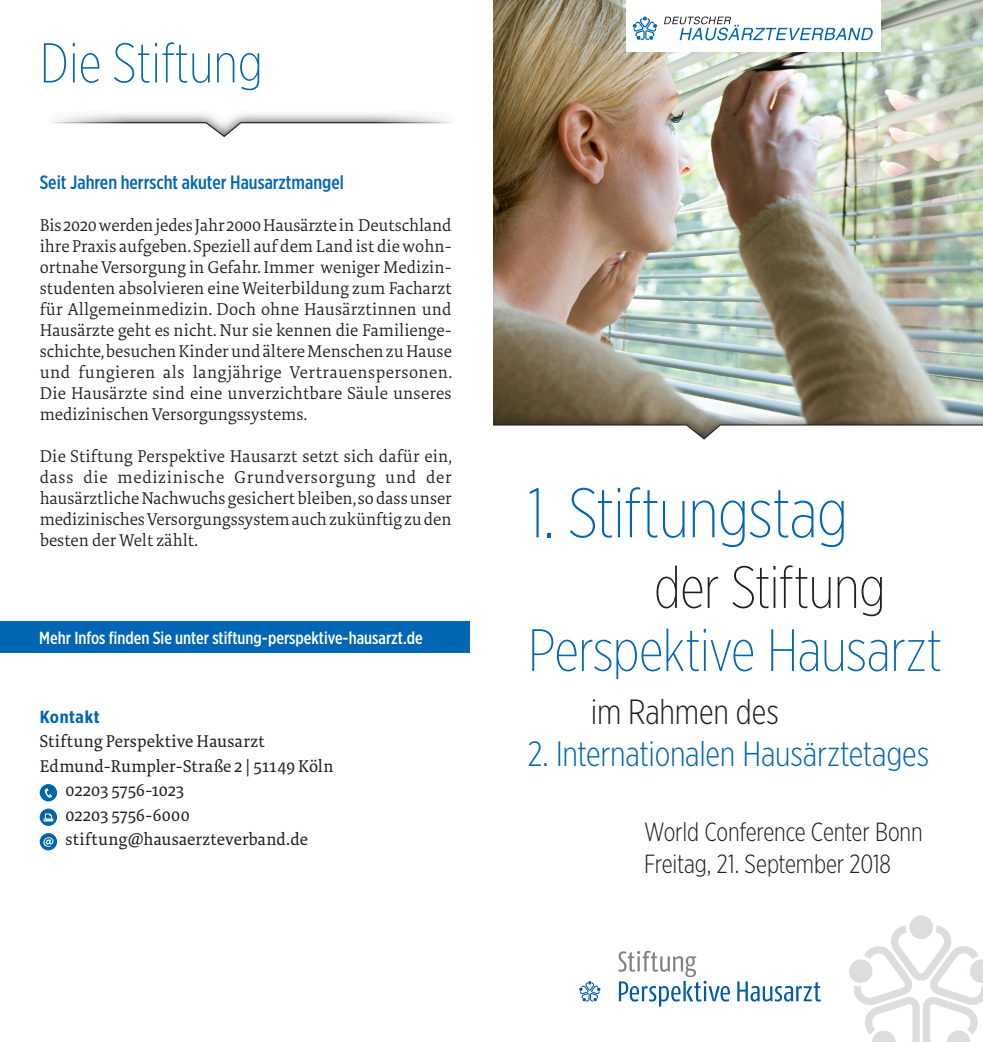
<style>
.page{position:relative;width:983px;height:1042px;background:#fff}
.page>*{position:absolute;margin:0;border:0;box-sizing:border-box;transform-origin:0 0}
.t1{font:200 70px "Gotham X Narrow";letter-spacing:-.015em;color:#0166b3}
.t2{font:200 59.5px/63px "Gotham X Narrow";letter-spacing:-.01em;color:#0166b3}
.t3{font:300 57.75px "Gotham X Narrow";color:#005999}
.Head_28pt{font:200 56px "Gotham X Narrow";color:#0166b3}
.Head_28pt-2{font:300 35px "Gotham X Narrow";letter-spacing:-.005em;color:#0166b3}
.Head_28pt-3{font:300 35px "Gotham X Narrow";letter-spacing:-.005em;color:#231f20}
.Head_28pt-4{font:300 26.25px/31.5px "Gotham X Narrow";letter-spacing:-.005em;color:#231f20}
.GT_AS{font:500 19.25px "Gotham X Narrow";color:#0166b3}
.GT_AS-2{font:300 17.5px/21px "Tundra OT";color:#231f20;text-align:justify}
.Grundtext_Tundra_Pro{font:17.5px/24.5px "Tundra OT";letter-spacing:.015em;color:#231f20}
.t4{font:500 17.5px "Gotham X Narrow";color:#fff}
.s1{font-family:"Gotham X Narrow";font-weight:700;color:#0166b3}
.s2{color:#231f20}
</style>
<div class="page">
<img style="left:51px;top:113px;width:401px;height:24px">
<img style="left:493px;top:0;width:489px;height:413px">
<svg style="left:40px;top:784px;width:17px;height:17px"></svg>
<img style="left:40px;top:784px;width:12px;height:9px">
<svg style="left:45px;top:785px;width:11px;height:13px"></svg>
<svg style="left:40px;top:808px;width:17px;height:18px"></svg>
<img style="left:40px;top:817px;width:16px;height:4px">
<img style="left:40px;top:809px;width:16px;height:8px">
<svg style="left:44px;top:809px;width:9px;height:12px"></svg>
<svg style="left:40px;top:833px;width:17px;height:17px"></svg>
<img style="left:40px;top:833px;width:12px;height:9px">
<svg style="left:43px;top:834px;width:13px;height:13px"></svg>
<svg style="left:493px;top:424px;width:489px;height:527px"></svg>
<div style="left:626px;top:0;width:254px;height:51px;background:#fff"></div>
<svg style="left:632px;top:17px;width:25px;height:23px"></svg>
<svg style="left:664px;top:16px;width:209px;height:24px"></svg>
<div style="left:909px;top:915px;width:23px;height:24px;background:#dcdddf;border-radius:50%"></div>
<svg style="left:847px;top:925px;width:135px;height:117px"></svg>
<svg style="left:579px;top:951px;width:242px;height:56px"></svg>
<div style="left:0;top:621px;width:469px;height:31px;background:#0166b3"></div>
<p class="Head_28pt" style="left:40px;top:30px;width:224px">Die Stiftung</p>
<p class="GT_AS" style="left:40px;top:171px;width:305px">Seit Jahren herrscht akuter Hausarztmangel</p>
<p class="GT_AS-2" style="left:40px;top:215px;width:414px">Bis 2020 werden jedes Jahr 2000 Hausärzte in Deutschland ihre Praxis aufgeben. Speziell auf dem Land ist die wohn&shy;ortnahe Versorgung in Gefahr. Immer weniger Medizin&shy;studenten absolvieren eine Weiterbildung zum Facharzt für Allgemeinmedizin. Doch ohne Hausärztinnen und Hausärzte geht es nicht. Nur sie kennen die Familienge&shy;schichte, besuchen Kinder und ältere Menschen zu Hause und fungieren als langjährige Vertrauenspersonen.<br>Die Hausärzte sind eine unverzichtbare Säule unseres medizinischen Versorgungssystems.</p>
<p class="GT_AS-2" style="left:40px;top:446px;width:414px">Die Stiftung Perspektive Hausarzt setzt sich dafür ein, dass die medizinische Grundversorgung und der hausärztliche Nachwuchs gesichert bleiben, so dass unser medizinisches Versorgungssystem auch zukünftig zu den besten der Welt zählt.</p>
<p class="t4" style="left:39px;top:627px;width:385px">Mehr Infos finden Sie unter stiftung-perspektive-hausarzt.de</p>
<p class="Grundtext_Tundra_Pro" style="left:40px;top:705px;width:295px"><span class="s1">Kontakt<br></span>Stiftung Perspektive Hausarzt<br>Edmund-Rumpler-Straße 2 | 51149 Köln</p>
<p class="Grundtext_Tundra_Pro" style="left:66px;top:779px;width:120px">02203 5756-1023</p>
<p class="Grundtext_Tundra_Pro" style="left:66px;top:803px;width:126px">02203 5756-6000</p>
<p class="Grundtext_Tundra_Pro" style="left:66px;top:828px;width:244px">stiftung@hausaerzteverband.de</p>
<p class="t1" style="left:527px;top:472px;width:322px">1. Stiftungstag</p>
<p class="t2" style="left:527px;top:554px;width:416px;text-indent:126px"><span class="s2">der Stiftung<br></span>Perspektive Hausarzt</p>
<p class="Head_28pt-3" style="left:590px;top:690px;width:189px">im Rahmen des</p>
<p class="Head_28pt-2" style="left:527px;top:732px;width:402px">2. Internationalen Hausärztetages</p>
<p class="t3" style="left:523px;top:694px;width:257px">Medizinische</p>
<p class="Head_28pt-4" style="left:644px;top:816px;width:280px">World Conference Center Bonn<br>Freitag, 21. September 2018</p>
</div>
